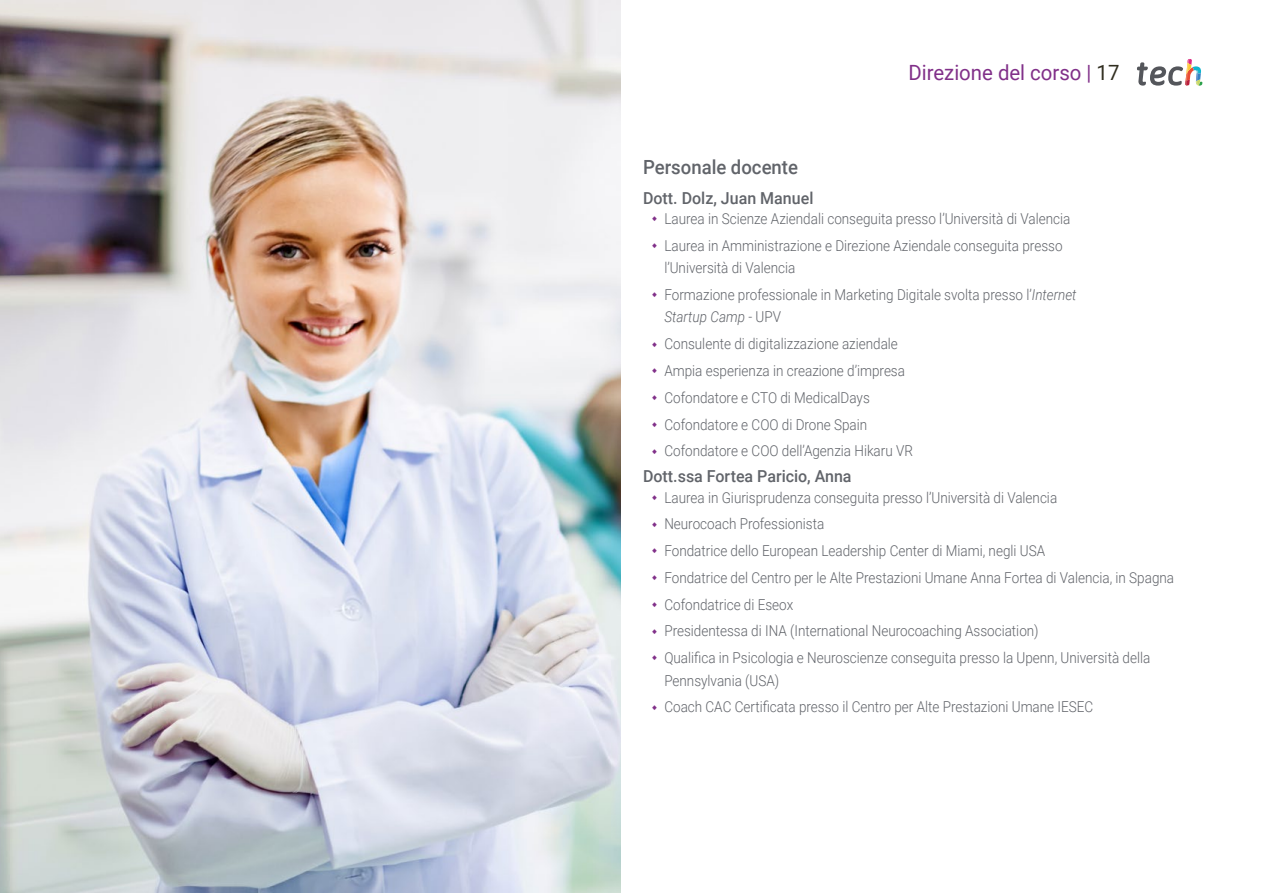
<style>
.page{position:relative;width:1263px;height:893px;background:#fff}
.page>*{position:absolute;margin:0;border:0;box-sizing:border-box;transform-origin:0 0}
.t1{font:21px "Roboto";color:#813089}
.t2{font:500 19.5px "Roboto";color:#61646a;scale:.95 1}
.t3{font:500 16.5px "Roboto";color:#61646a}
.t4{font:300 15px/26.7px "Roboto";color:#61646a;scale:.9 1}
.s1{color:#312e20}
.s2{font-style:italic}
</style>
<div class="page">
<svg style="left:1137px;top:59px;width:65px;height:27px"></svg>
<img style="left:0;top:0;width:621px;height:893px">
<h1 class="t1" style="left:908px;top:57px;width:213px">Direzione del corso | <span class="s1">17</span></h1>
<h2 class="t2" style="left:643px;top:154px;width:165px">Personale docente</h2>
<p class="t3" style="left:643px;top:186px;width:172px">Dott. Dolz, Juan Manuel</p>
<p class="t4" style="left:664px;top:205px;width:453px">Laurea in Scienze Aziendali conseguita presso l’Università di Valencia<br>Laurea in Amministrazione e Direzione Aziendale conseguita presso</p>
<p class="t4" style="left:664px;top:254px;width:459px">l’Università di Valencia<br>Formazione professionale in Marketing Digitale svolta presso l’<span class="s2">Internet</span></p>
<p class="t4" style="left:664px;top:303px;width:278px"><span class="s2">Startup Camp</span> - UPV<br>Consulente di digitalizzazione aziendale Ampia esperienza in creazione d’impresa Cofondatore e CTO di MedicalDays Cofondatore e COO di Drone Spain Cofondatore e COO dell’Agenzia Hikaru VR</p>
<p class="t3" style="left:643px;top:465px;width:210px">Dott.ssa Fortea Paricio, Anna</p>
<p class="t4" style="left:664px;top:483px;width:568px">Laurea in Giurisprudenza conseguita presso l’Università di Valencia<br>Neurocoach Professionista<br>Fondatrice dello European Leadership Center di Miami, negli USA<br>Fondatrice del Centro per le Alte Prestazioni Umane Anna Fortea di Valencia, in Spagna Cofondatrice di Eseox<br>Presidentessa di INA (International Neurocoaching Association)<br>Qualifica in Psicologia e Neuroscienze conseguita presso la Upenn, Università della</p>
<p class="t4" style="left:664px;top:666px;width:478px">Pennsylvania (USA)<br>Coach CAC Certificata presso il Centro per Alte Prestazioni Umane IESEC</p>
</div>
